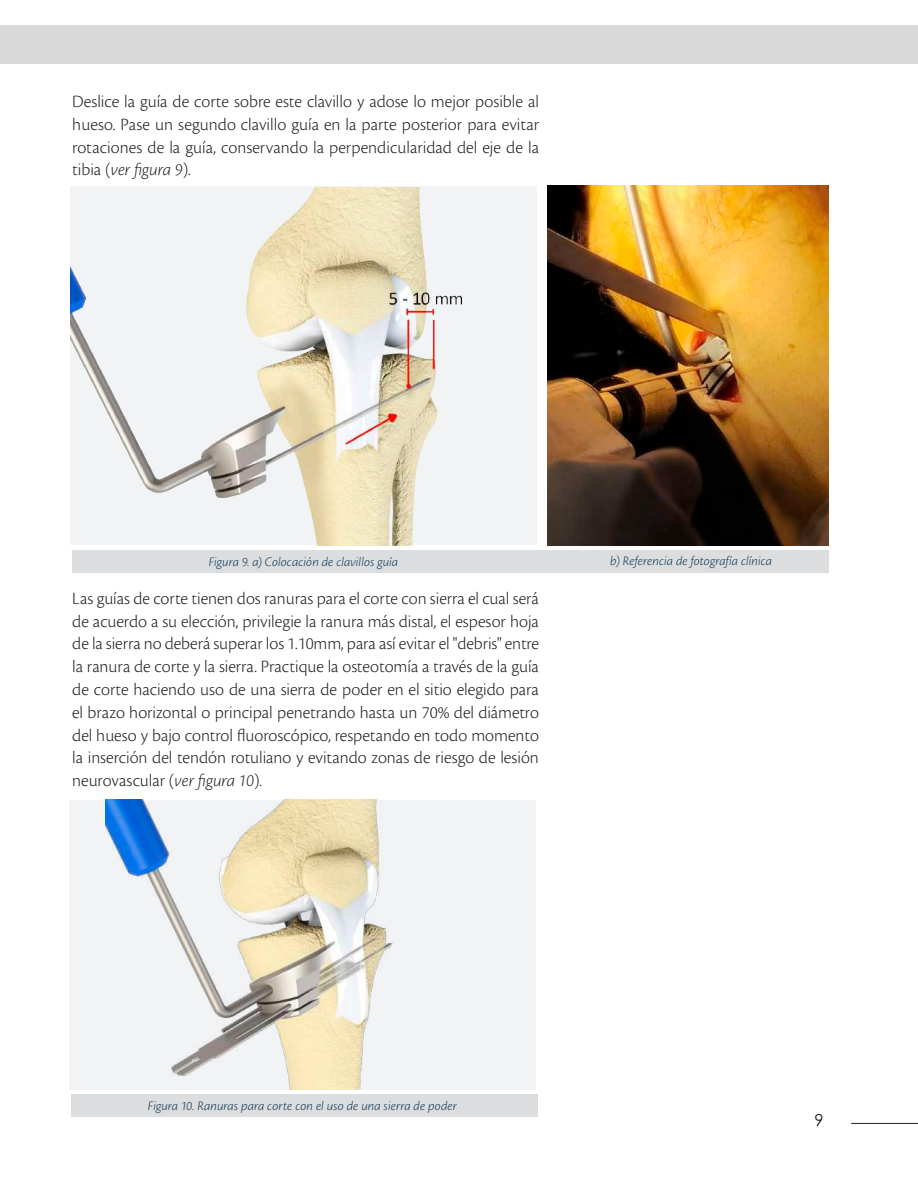
<style>
.page{position:relative;width:918px;height:1188px;background:#fff}
.page>*{position:absolute;margin:0;border:0;box-sizing:border-box;transform-origin:0 0}
.t1{font:300 18px/22.8px "Cronos Pro";color:#231f20;text-align:justify}
.t2{font:16.5px "Century Gothic";color:#231f20}
.t3{font:italic 300 13.5px "Cronos Pro";letter-spacing:.005em;color:#0d3854}
.s1{font-style:italic}
</style>
<div class="page">
<div style="left:0;top:25px;width:918px;height:39px;background:#d9d9d9"></div>
<hr style="left:851px;top:1123px;width:67px;height:1px;background:#231f20">
<div style="left:72px;top:550px;width:757px;height:22px;background:#dcdddf"></div>
<div style="left:70px;top:186px;width:467px;height:359px;background:#f2f3f4"></div>
<img style="left:70px;top:187px;width:392px;height:358px">
<img style="left:548px;top:185px;width:281px;height:360px">
<div style="left:71px;top:1094px;width:467px;height:23px;background:#dcdddf"></div>
<div style="left:69px;top:800px;width:467px;height:290px;background:#f2f3f4"></div>
<img style="left:105px;top:800px;width:288px;height:290px">
<p class="t1" style="left:72px;top:90px;width:468px">Deslice la guía de corte sobre este clavillo y adose lo mejor posible al hueso. Pase un segundo clavillo guía en la parte posterior para evitar rotaciones de la guía, conservando la perpendicularidad del eje de la tibia (<span class="s1">ver figura 9</span>).</p>
<p class="t3" style="left:209px;top:554px;width:191px">Figura 9. a) Colocación de clavillos guía</p>
<p class="t3" style="left:610px;top:553px;width:164px">b) Referencia de fotografía clínica</p>
<p class="t1" style="left:72px;top:587px;width:468px">Las guías de corte tienen dos ranuras para el corte con sierra el cual será de acuerdo a su elección, privilegie la ranura más distal, el espesor hoja de la sierra no deberá superar los 1.10mm, para así evitar el "debris" entre la ranura de corte y la sierra. Practique la osteotomía a través de la guía de corte haciendo uso de una sierra de poder en el sitio elegido para el brazo horizontal o principal penetrando hasta un 70% del diámetro del hueso y bajo control fluoroscópico, respetando en todo momento la inserción del tendón rotuliano y evitando zonas de riesgo de lesión neurovascular (<span class="s1">ver figura 10</span>).</p>
<p class="t3" style="left:148px;top:1098px;width:311px">Figura 10. Ranuras para corte con el uso de una sierra de poder</p>
<p class="t2" style="left:815px;top:1109px;width:11px">9</p>
</div>
